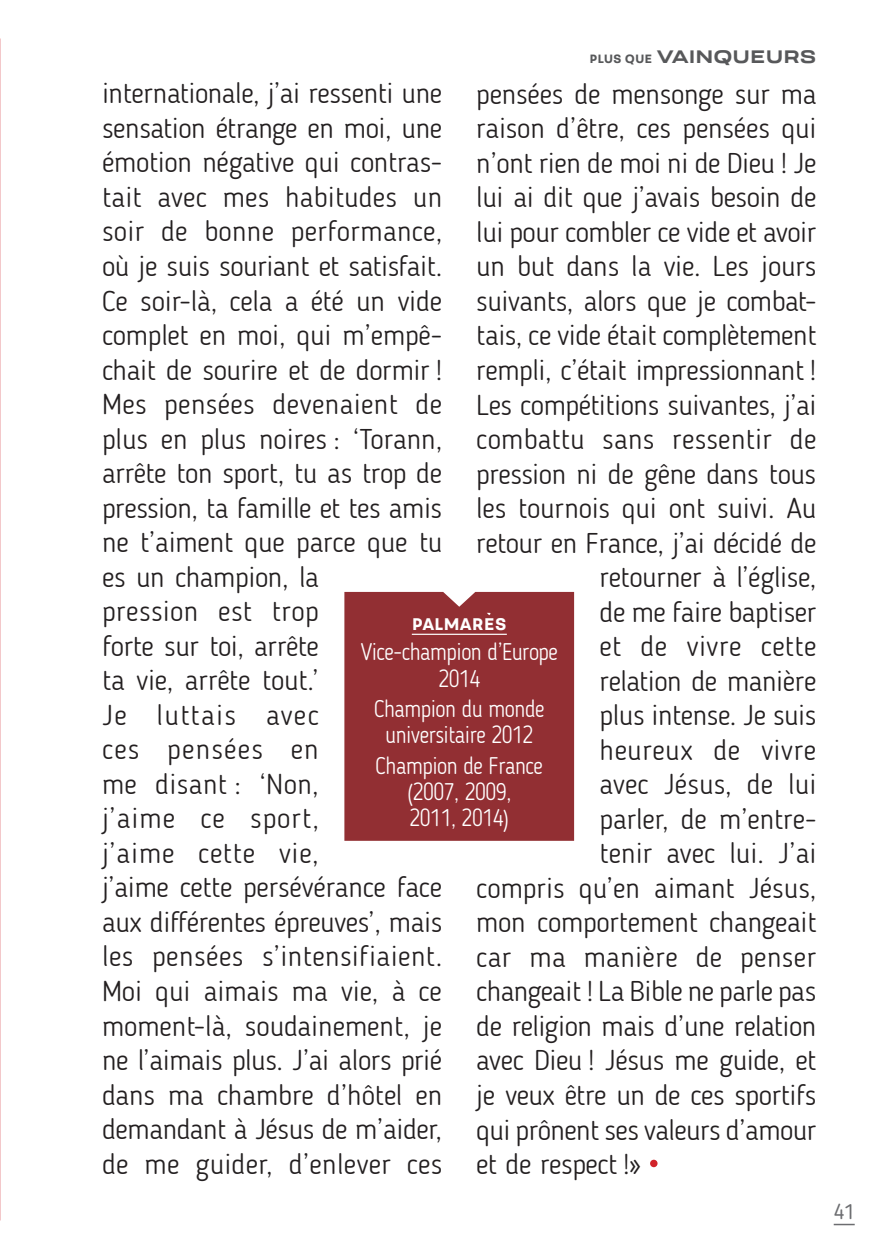
<style>
.page{position:relative;width:893px;height:1259px;background:#fff}
.page>*{position:absolute;margin:0;border:0;box-sizing:border-box;transform-origin:0 0}
.t1{font:300 28.5px/34.5px "Blogger Sans";letter-spacing:-.015em;color:#231f20}
.t2{font:300 28.5px "Blogger Sans";letter-spacing:.01em;color:#231f20}
.t3{font:300 28.5px "Blogger Sans";letter-spacing:.015em;color:#231f20}
.t4{font:300 28.5px "Blogger Sans";letter-spacing:.005em;color:#231f20}
.t5{font:300 28.5px "Blogger Sans";letter-spacing:.02em;color:#231f20}
.t6{font:300 24px/26.4px "Blogger Sans";letter-spacing:-.02em;color:#fff;text-align:center;scale:.9 1}
.t7{font:21px "Blogger Sans";color:#6c6d70}
.t8{font:expanded 18px "Velodroma Basic";color:#57585a}
.t9{font:16.8px "Velodroma Basic";color:#fff}
.s1{font-stretch:normal;font-size:12px}
</style>
<div class="page">
<div style="left:650px;top:1159px;width:7px;height:8px;background:#d1232a;border-radius:50%"></div>
<div style="left:344px;top:592px;width:230px;height:249px;background:#922f33"></div>
<hr style="left:412px;top:633px;width:95px;height:2px;background:#fff">
<svg style="left:833px;top:1224px;width:22px;height:2px"></svg>
<hr style="left:834px;top:1223px;width:21px;height:2px;background:#6c6d70">
<p class="t8" style="left:589px;top:48px;width:228px"><span class="s1">PLUS QUE</span> VAINQUEURS</p>
<p class="t1" style="left:102px;top:76px;width:342px">internationale, j’ai ressenti une sensation étrange en moi, une émotion négative qui contras&shy;tait avec mes habitudes un soir de bonne performance, où je suis souriant et satisfait.<br>Ce soir-là, cela a été un vide complet en moi, qui m’empê&shy;chait de sourire et de dormir !<br>Mes pensées devenaient de plus en plus noires : ‘Torann, arrête ton sport, tu as trop de pression, ta famille et tes amis ne t’aiment que parce que tu es un champion, la<br>pression est trop<br>forte sur toi, arrête<br>ta vie, arrête tout.’<br>Je luttais avec<br>ces pensées en<br>me disant : ‘Non,<br>j’aime ce sport,<br>j’aime cette vie,<br>j’aime cette persévérance face aux différentes épreuves’, mais les pensées s’intensifiaient.<br>Moi qui aimais ma vie, à ce moment-là, soudainement, je ne l’aimais plus. J’ai alors prié dans ma chambre d’hôtel en demandant à Jésus de m’aider, de me guider, d’enlever ces</p>
<p class="t1" style="left:476px;top:77px;width:342px">pensées de mensonge sur ma</p>
<p class="t1" style="left:476px;top:111px;width:342px">raison d’être, ces pensées qui</p>
<p class="t1" style="left:476px;top:146px;width:342px">n’ont rien de moi ni de Dieu ! Je</p>
<p class="t1" style="left:476px;top:180px;width:342px">lui ai dit que j’avais besoin de</p>
<p class="t1" style="left:476px;top:215px;width:342px">lui pour combler ce vide et avoir</p>
<p class="t1" style="left:476px;top:249px;width:342px">un but dans la vie. Les jours</p>
<p class="t1" style="left:476px;top:284px;width:342px">suivants, alors que je combat-</p>
<p class="t1" style="left:476px;top:318px;width:342px">tais, ce vide était complètement</p>
<p class="t1" style="left:476px;top:353px;width:342px">rempli, c’était impressionnant !</p>
<p class="t1" style="left:476px;top:387px;width:342px">Les compétitions suivantes, j’ai</p>
<p class="t2" style="left:476px;top:422px;width:342px">combattu sans ressentir de</p>
<p class="t1" style="left:476px;top:456px;width:341px">pression ni de gêne dans tous</p>
<p class="t1" style="left:476px;top:491px;width:342px">les tournois qui ont suivi. Au</p>
<p class="t1" style="left:476px;top:525px;width:342px">retour en France, j’ai décidé de</p>
<p class="t1" style="left:600px;top:560px;width:218px">retourner à l’église,</p>
<p class="t1" style="left:600px;top:594px;width:218px">de me faire baptiser</p>
<p class="t2" style="left:600px;top:629px;width:218px">et de vivre cette</p>
<p class="t1" style="left:600px;top:663px;width:218px">relation de manière</p>
<p class="t1" style="left:600px;top:698px;width:218px">plus intense. Je suis</p>
<p class="t5" style="left:600px;top:733px;width:218px">heureux de vivre</p>
<p class="t4" style="left:600px;top:767px;width:218px">avec Jésus, de lui</p>
<p class="t1" style="left:600px;top:801px;width:218px">parler, de m’entre-</p>
<p class="t1" style="left:600px;top:836px;width:218px">tenir avec lui. J’ai</p>
<p class="t1" style="left:476px;top:870px;width:342px">compris qu’en aimant Jésus,</p>
<p class="t1" style="left:476px;top:905px;width:342px">mon comportement changeait</p>
<p class="t3" style="left:476px;top:940px;width:341px">car ma manière de penser</p>
<p class="t1" style="left:476px;top:974px;width:342px">changeait ! La Bible ne parle pas</p>
<p class="t1" style="left:476px;top:1008px;width:342px">de religion mais d’une relation</p>
<p class="t1" style="left:476px;top:1043px;width:342px">avec Dieu ! Jésus me guide, et</p>
<p class="t1" style="left:476px;top:1077px;width:342px">je veux être un de ces sportifs</p>
<p class="t1" style="left:476px;top:1112px;width:342px">qui prônent ses valeurs d’amour</p>
<p class="t1" style="left:476px;top:1147px;width:167px">et de respect !»</p>
<p class="t9" style="left:412px;top:615px;width:97px">PALMARES</p>
<p class="t6" style="left:361px;top:639px;width:220px">Vice-champion d’Europe<br>2014</p>
<p class="t6" style="left:374px;top:695px;width:191px">Champion du monde universitaire 2012</p>
<p class="t6" style="left:376px;top:752px;width:187px">Champion de France (2007, 2009,<br>2011, 2014)</p>
<p class="t7" style="left:834px;top:1199px;width:22px">41</p>
</div>
